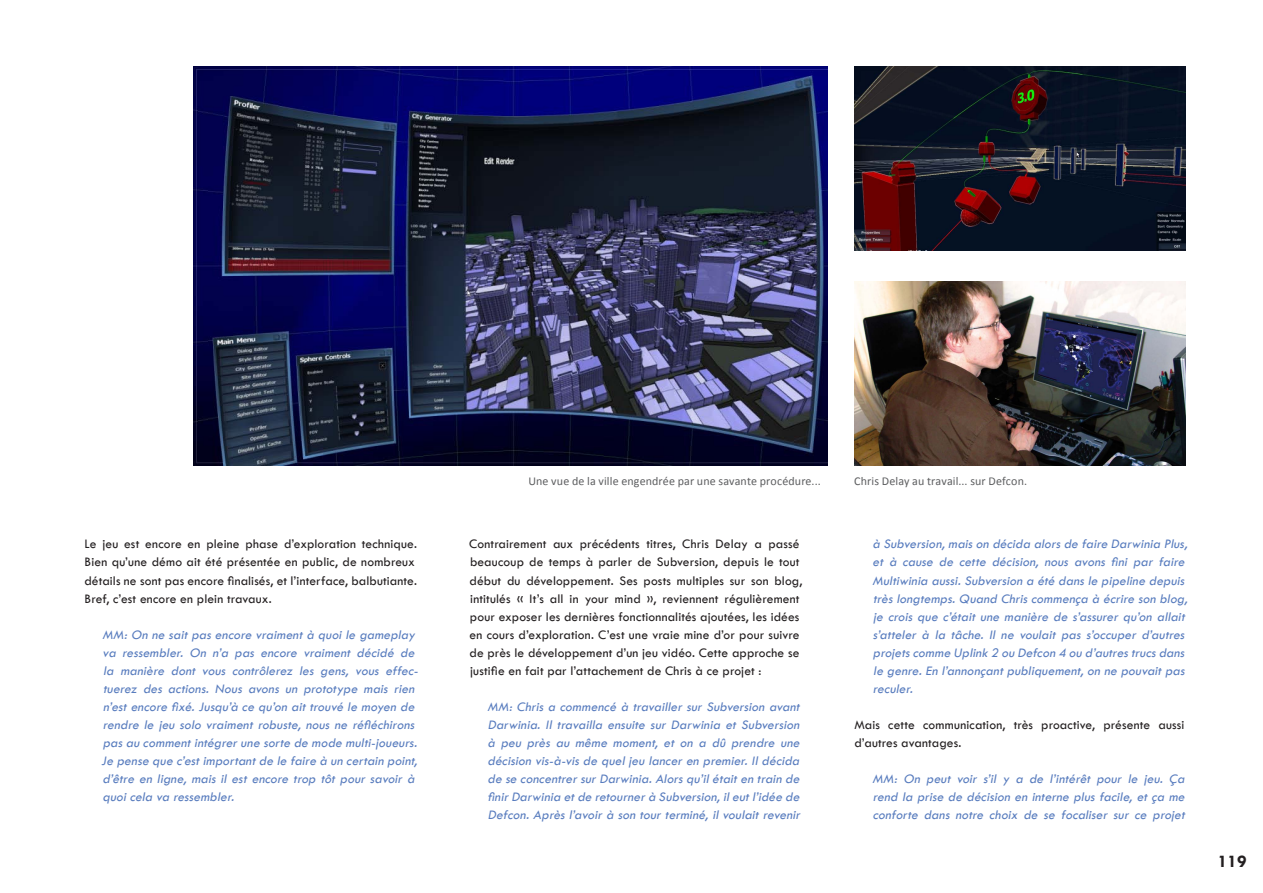
<style>
.page{position:relative;width:1263px;height:893px;background:#fff}
.page>*{position:absolute;margin:0;border:0;box-sizing:border-box;transform-origin:0 0}
.t1{font:700 18px "Tw Cen";color:#231f20}
.Citations{font:italic 13.5px/18px "Tw Cen";color:#587cbe}
.paragraphe_15_ans{font:13.5px/18px "Tw Cen";letter-spacing:.01em;color:#231f20}
.calibri_commentaires{font:12px "Calibri";letter-spacing:.01em;color:#5d5e60}
</style>
<div class="page">
<img style="left:193px;top:66px;width:634px;height:400px">
<img style="left:854px;top:66px;width:331px;height:184px">
<img style="left:854px;top:281px;width:331px;height:185px">
<p class="paragraphe_15_ans" style="left:84px;top:535px;width:334px">Le jeu est encore en pleine phase d’exploration technique.<br>Bien qu’une démo ait été présentée en public, de nombreux détails ne sont pas encore finalisés, et l’interface, balbutiante.<br>Bref, c’est encore en plein travaux.</p>
<p class="Citations" style="left:101px;top:625px;width:321px">MM: On ne sait pas encore vraiment à quoi le gameplay va ressembler. On n’a pas encore vraiment décidé de la manière dont vous contrôlerez les gens, vous effec&shy;tuerez des actions. Nous avons un prototype mais rien n’est encore fixé. Jusqu’à ce qu’on ait trouvé le moyen de rendre le jeu solo vraiment robuste, nous ne réfléchirons pasau commentintégrerune sorte de mode multi-joueurs.<br>Je pense que c’estimportantde le faire à un certain point, d’être en ligne, mais il est encore trop tôt pour savoir à quoi cela va ressembler.</p>
<p class="calibri_commentaires" style="left:528px;top:473px;width:294px">Une vue de la ville engendrée par une savante procédure...</p>
<p class="calibri_commentaires" style="left:854px;top:473px;width:174px">Chris Delay au travail... sur Defcon.</p>
<p class="paragraphe_15_ans" style="left:469px;top:535px;width:335px">Contrairement aux précédents titres, Chris Delay a passé beaucoup de temps à parler de Subversion, depuis le tout début du développement. Ses posts multiples sur son blog, intitulés « It’s all in your mind », reviennent régulièrement pour exposer les dernières fonctionnalités ajoutées, les idées en cours d’exploration. C’est une vraie mine d’or pour suivre de près le développement d’un jeu vidéo. Cette approche se justifie en fait par l’attachement de Chris à ce projet :</p>
<p class="Citations" style="left:487px;top:697px;width:317px;text-align:justify">MM: Chris a commencé à travailler sur Subversion avant Darwinia. Il travailla ensuite sur Darwinia et Subversion à peu près au même moment, et on a dû prendre une décision vis-à-vis de quel jeu lancer en premier. Il décida de se concentrersurDarwinia.Alorsqu’ilétaiten train de finirDarwinia etde retournerà Subversion,ileutl’idée de Defcon. Après l’avoir à son tour terminé, il voulait revenir</p>
<p class="Citations" style="left:872px;top:535px;width:319px">à Subversion,maison décida alorsde faire Darwinia Plus, et à cause de cette décision, nous avons fini par faire Multiwinia aussi. Subversion a été dans le pipeline depuis très longtemps. Quand Chris commença à écrire son blog, je crois que c’était une manière de s’assurer qu’on allait s’atteler à la tâche. Il ne voulait pas s’occuper d’autres projetscomme Uplink 2 ou Defcon 4 ou d’autrestrucsdans le genre. En l’annonçant publiquement, on ne pouvait pas reculer.</p>
<p class="paragraphe_15_ans" style="left:854px;top:715px;width:331px">Mais cette communication, très proactive, présente aussi d’autres avantages.</p>
<p class="Citations" style="left:872px;top:770px;width:317px;text-align:justify">MM: On peut voir s’il y a de l’intérêt pour le jeu. Ça rend la prise de décision en interne plus facile, et ça me conforte dans notre choix de se focaliser sur ce projet</p>
<p class="t1" style="left:1218px;top:850px;width:30px">119</p>
</div>
